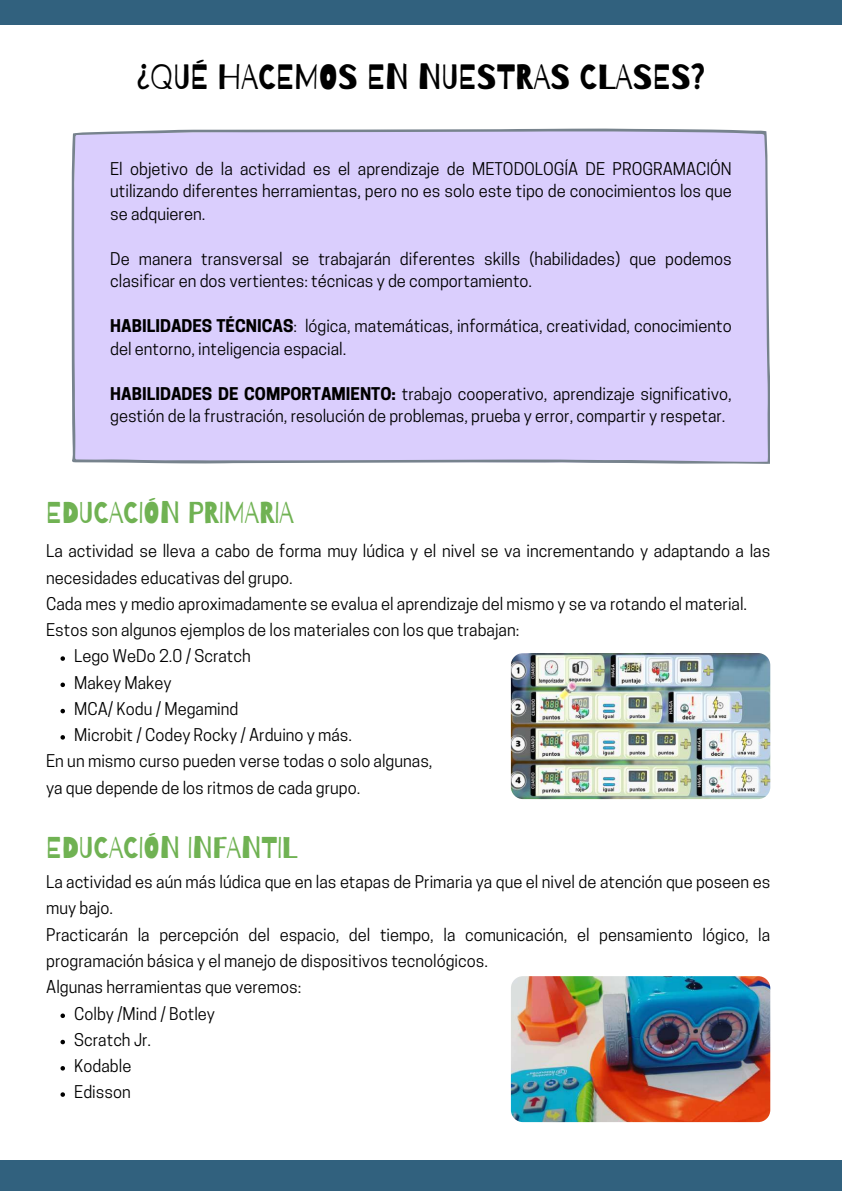
<style>
.page{position:relative;width:842px;height:1191px;background:#fff}
.page>*{position:absolute;margin:0;border:0;box-sizing:border-box;transform-origin:0 0}
.t1{font:35px "Barriecito";color:#000}
.t2{font:30px "Barriecito";color:#70b253}
.t3{font:16.5px/22.5px "Cooper Hewitt";color:#000}
.s1{font-weight:700}
</style>
<div class="page">
<div style="left:0;top:0;width:842px;height:25px;background:#31617e"></div>
<div style="left:0;top:1160px;width:842px;height:30px;background:#31617e"></div>
<div style="left:72px;top:129px;width:698px;height:335px;background:#dacefd"></div>
<svg style="left:60px;top:1013px;width:5px;height:4px"></svg>
<svg style="left:60px;top:1039px;width:5px;height:5px"></svg>
<svg style="left:60px;top:1066px;width:5px;height:4px"></svg>
<svg style="left:60px;top:1092px;width:5px;height:4px"></svg>
<img style="left:511px;top:976px;width:259px;height:145px;border-radius:12px">
<svg style="left:60px;top:656px;width:5px;height:4px"></svg>
<svg style="left:60px;top:682px;width:5px;height:5px"></svg>
<svg style="left:60px;top:708px;width:5px;height:5px"></svg>
<svg style="left:60px;top:735px;width:5px;height:4px"></svg>
<img style="left:511px;top:653px;width:259px;height:146px;border-radius:12px">
<h1 class="t1" style="left:137px;top:55px;width:569px">¿QUÉ HACEMOS EN NUESTRAS CLASES?</h1>
<p class="t3" style="left:110px;top:159px;width:623px;text-align:justify">El objetivo de la actividad es el aprendizaje de METODOLOGÍA DE PROGRAMACIÓN utilizando diferentes herramientas, pero no es solo este tipo de conocimientos los que se adquieren.</p>
<p class="t3" style="left:110px;top:249px;width:623px">De manera transversal se trabajarán diferentes skills (habilidades) que podemos clasificar en dos vertientes: técnicas y de comportamiento.</p>
<p class="t3" style="left:110px;top:317px;width:623px"><span class="s1">HABILIDADES TÉCNICAS</span>: lógica, matemáticas, informática, creatividad, conocimiento del entorno, inteligencia espacial.</p>
<p class="t3" style="left:110px;top:384px;width:623px"><span class="s1">HABILIDADES DE COMPORTAMIENTO:</span> trabajo cooperativo, aprendizaje significativo, gestión de la frustración, resolución de problemas, prueba y error, compartir y respetar.</p>
<h2 class="t2" style="left:46px;top:494px;width:249px">EDUCACIÓN PRIMARIA</h2>
<p class="t3" style="left:46px;top:542px;width:725px">La actividad se lleva a cabo de forma muy lúdica y el nivel se va incrementando y adaptando a las</p>
<p class="t3" style="left:46px;top:568px;width:248px">necesidades educativas del grupo.</p>
<p class="t3" style="left:46px;top:594px;width:702px">Cada mes y medio aproximadamente se evalua el aprendizaje del mismo y se va rotando el material.</p>
<p class="t3" style="left:46px;top:620px;width:475px">Estos son algunos ejemplos de los materiales con los que trabajan:</p>
<p class="t3" style="left:74px;top:647px;width:178px">Lego WeDo 2.0 / Scratch</p>
<p class="t3" style="left:74px;top:673px;width:99px">Makey Makey</p>
<p class="t3" style="left:74px;top:699px;width:166px">MCA/ Kodu / Megamind</p>
<p class="t3" style="left:74px;top:725px;width:279px">Microbit / Codey Rocky / Arduino y más.</p>
<p class="t3" style="left:46px;top:752px;width:388px">En un mismo curso pueden verse todas o solo algunas,</p>
<p class="t3" style="left:46px;top:778px;width:316px">ya que depende de los ritmos de cada grupo.</p>
<h2 class="t2" style="left:46px;top:829px;width:253px">EDUCACIÓN INFANTIL</h2>
<p class="t3" style="left:46px;top:872px;width:725px">La actividad es aún más lúdica que en las etapas de Primaria ya que el nivel de atención que poseen es</p>
<p class="t3" style="left:46px;top:899px;width:68px">muy bajo.</p>
<p class="t3" style="left:46px;top:925px;width:725px">Practicarán la percepción del espacio, del tiempo, la comunicación, el pensamiento lógico, la</p>
<p class="t3" style="left:46px;top:951px;width:443px">programación básica y el manejo de dispositivos tecnológicos.</p>
<p class="t3" style="left:46px;top:977px;width:257px">Algunas herramientas que veremos:</p>
<p class="t3" style="left:74px;top:1004px;width:142px">Colby /Mind / Botley</p>
<p class="t3" style="left:74px;top:1030px;width:78px">Scratch Jr.</p>
<p class="t3" style="left:74px;top:1056px;width:59px">Kodable</p>
<p class="t3" style="left:74px;top:1082px;width:58px">Edisson</p>
</div>
